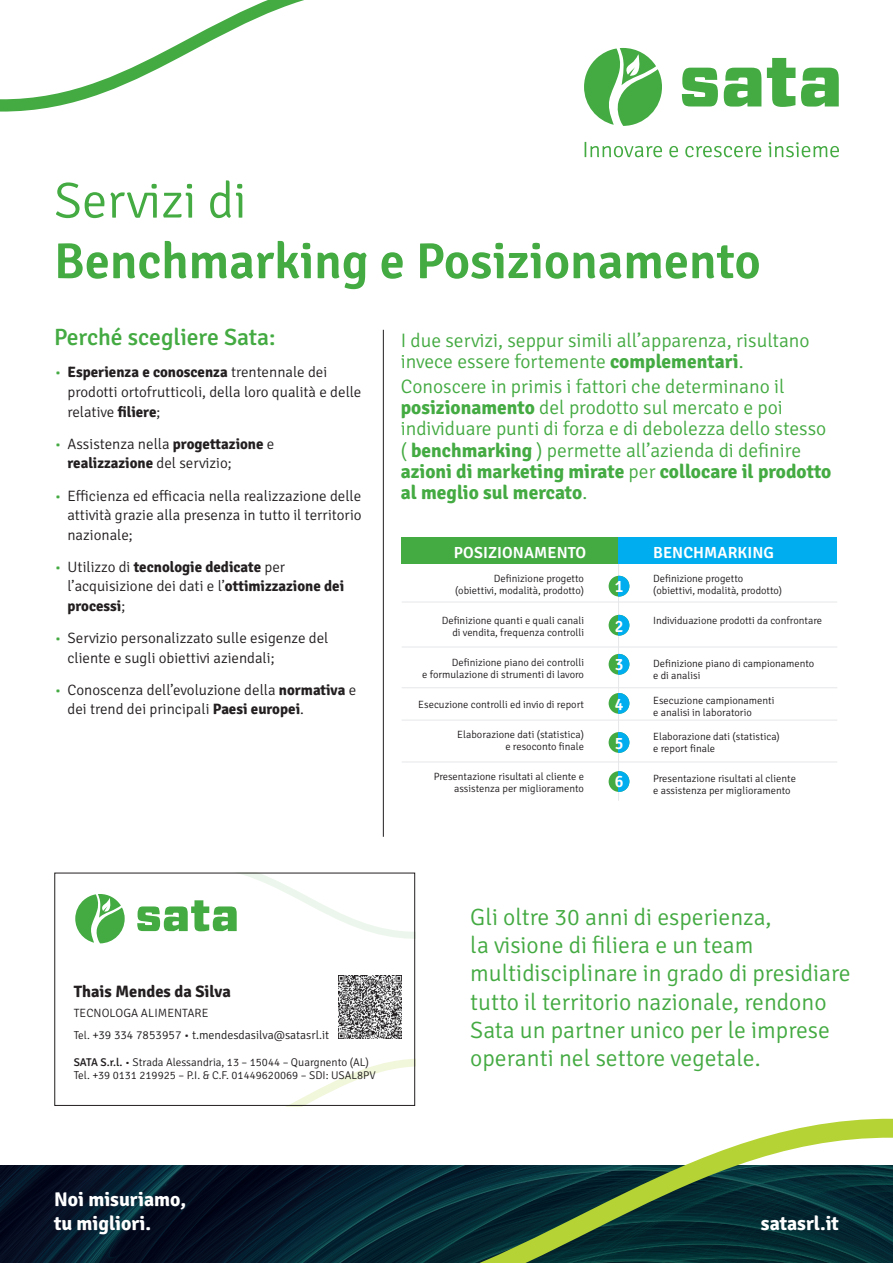
<style>
.page{position:relative;width:893px;height:1263px;background:#fff}
.page>*{position:absolute;margin:0;border:0;box-sizing:border-box;transform-origin:0 0}
.t1{font:600 50.4px "Signika";color:#44aa42}
.t2{font:300 50.4px "Signika";color:#44aa42}
.t3{font:300 23.55px/28.3px "Signika";color:#44aa42}
.t4{font:500 23.55px "Signika";color:#44aa42}
.t5{font:700 19.8px/23.7px "Signika";color:#fff}
.t6{font:300 19.5px/21px "Signika";color:#44aa42}
.t7{font:700 16.5px "Signika";color:#231f20}
.t8{font:600 16.05px "Signika";letter-spacing:.005em;color:#fff}
.t9{font:300 15px/19.5px "Signika";color:#231f20}
.t10{font:700 15px/19.5px "Signika";color:#231f20}
.t11{font:300 12px/22.4px "Signika";color:#231f20}
.t12{font:300 11.25px/13.5px "Signika";color:#231f20}
.t13{font:300 10.5px/12px "Signika";color:#231f20;text-align:right}
.s1{color:#44aa42}
.s2{font-weight:700}
.s3{font-weight:300;color:#44aa42}
.s4{font-weight:300}
.s5{font-size:11.25px}
.s6{font-weight:500}
</style>
<div class="page">
<hr style="left:618px;top:564px;width:1px;height:237px;background:#e6e7e9">
<hr style="left:402px;top:602px;width:435px;height:1px;background:#e6e7e9">
<hr style="left:402px;top:687px;width:435px;height:1px;background:#e6e7e9">
<hr style="left:402px;top:647px;width:435px;height:1px;background:#e6e7e9">
<hr style="left:402px;top:720px;width:435px;height:1px;background:#e6e7e9">
<hr style="left:402px;top:762px;width:435px;height:1px;background:#e6e7e9">
<div style="left:401px;top:537px;width:218px;height:27px;background:#44aa42"></div>
<div style="left:619px;top:537px;width:218px;height:27px;background:#00aeef"></div>
<img style="left:0;top:1165px;width:206px;height:98px">
<svg style="left:206px;top:1118px;width:687px;height:145px"></svg>
<svg style="left:0;top:0;width:304px;height:112px"></svg>
<svg style="left:682px;top:68px;width:36px;height:38px"></svg>
<svg style="left:724px;top:68px;width:37px;height:39px"></svg>
<svg style="left:767px;top:58px;width:28px;height:49px"></svg>
<svg style="left:801px;top:68px;width:38px;height:39px"></svg>
<svg style="left:584px;top:48px;width:78px;height:78px"></svg>
<svg style="left:585px;top:142px;width:254px;height:15px"></svg>
<svg style="left:291px;top:1059px;width:122px;height:45px"></svg>
<svg style="left:75px;top:894px;width:50px;height:49px"></svg>
<svg style="left:137px;top:872px;width:278px;height:67px"></svg>
<div style="left:55px;top:873px;width:360px;height:233px;border:1px solid #231f20"></div>
<hr style="left:383px;top:330px;width:1px;height:507px;background:#231f20">
<div style="left:609px;top:576px;width:20px;height:20px;background:#44aa42;border-radius:50%"></div>
<div style="left:619px;top:576px;width:10px;height:20px;background:#00aeef"></div>
<div style="left:609px;top:615px;width:20px;height:21px;background:#44aa42;border-radius:50%"></div>
<div style="left:619px;top:615px;width:10px;height:21px;background:#00aeef"></div>
<div style="left:609px;top:732px;width:20px;height:21px;background:#44aa42;border-radius:50%"></div>
<div style="left:619px;top:732px;width:10px;height:21px;background:#00aeef"></div>
<div style="left:609px;top:654px;width:20px;height:21px;background:#44aa42;border-radius:50%"></div>
<div style="left:619px;top:654px;width:10px;height:21px;background:#00aeef"></div>
<div style="left:609px;top:771px;width:20px;height:21px;background:#44aa42;border-radius:50%"></div>
<div style="left:619px;top:771px;width:10px;height:21px;background:#00aeef"></div>
<div style="left:609px;top:693px;width:20px;height:21px;background:#44aa42;border-radius:50%"></div>
<div style="left:619px;top:693px;width:10px;height:21px;background:#00aeef"></div>
<img style="left:338px;top:975px;width:64px;height:64px">
<h1 class="t2" style="left:54px;top:164px;width:194px">Servizi di</h1>
<h1 class="t1" style="left:54px;top:225px;width:708px">Benchmarking e Posizionamento</h1>
<h2 class="t4" style="left:54px;top:320px;width:223px">Perché scegliere Sata:</h2>
<h3 class="t9" style="left:67px;top:362px;width:295px;text-indent:-13px"><span class="s1">•</span> <span class="s2">Esperienza e conoscenza</span> trentennale dei prodotti ortofrutticoli, della loro qualità e delle relative <span class="s2">filiere</span>;</h3>
<h3 class="t9" style="left:67px;top:433px;width:208px;text-indent:-13px"><span class="s1">•</span> Assistenza nella <span class="s2">progettazione</span> e <span class="s2">realizzazione</span> del servizio;</h3>
<h3 class="t9" style="left:67px;top:485px;width:296px;text-align:justify;text-indent:-13px"><span class="s1">•</span> Efficienza ed efficacia nella realizzazione delle attività grazie alla presenza in tutto il territorio nazionale;</h3>
<h3 class="t10" style="left:67px;top:556px;width:278px;text-indent:-13px"><span class="s3">•</span> <span class="s4">Utilizzo di</span> tecnologie dedicate <span class="s4">per l’acquisizione dei dati e l’</span>ottimizzazione dei processi<span class="s4">;</span></h3>
<h3 class="t9" style="left:67px;top:627px;width:263px;text-indent:-13px"><span class="s1">•</span> Servizio personalizzato sulle esigenze del cliente e sugli obiettivi aziendali;</h3>
<h3 class="t9" style="left:67px;top:679px;width:290px;text-indent:-13px"><span class="s1">•</span> Conoscenza dell’evoluzione della <span class="s2">normativa</span> e dei trend dei principali <span class="s2">Paesi europei</span>.</h3>
<h3 class="t6" style="left:401px;top:329px;width:410px">I due servizi, seppur simili all’apparenza, risultano invece essere fortemente <span class="s2">complementari</span>.</h3>
<p class="t6" style="left:401px;top:375px;width:432px">Conoscere in primis i fattori che determinano il <span class="s2">posizionamento</span> del prodotto sul mercato e poi individuare punti di forza e di debolezza dello stesso ( <span class="s2">benchmarking</span> ) permette all’azienda di definire <span class="s2">azioni di marketing mirate</span> per <span class="s2">collocare il prodotto al meglio sul mercato</span>.</p>
<h3 class="t8" style="left:454px;top:541px;width:134px">POSIZIONAMENTO</h3>
<h3 class="t8" style="left:653px;top:541px;width:122px">BENCHMARKING</h3>
<p class="t13" style="left:455px;top:572px;width:131px">Definizione progetto (obiettivi, modalità, prodotto)</p>
<p class="t13" style="left:442px;top:614px;width:144px">Definizione quanti e quali canali di vendita, frequenza controlli</p>
<p class="t13" style="left:422px;top:656px;width:163px">Definizione piano dei controlli<br>e formulazione di strumenti di lavoro</p>
<p class="t13" style="left:418px;top:698px;width:167px">Esecuzione controlli ed invio di report</p>
<p class="t13" style="left:457px;top:727px;width:128px">Elaborazione dati (statistica) e resoconto finale</p>
<p class="t13" style="left:434px;top:769px;width:152px">Presentazione risultati al cliente e assistenza per miglioramento</p>
<p class="t13" style="left:653px;top:572px;width:131px;text-align:left">Definizione progetto (obiettivi, modalità, prodotto)</p>
<p class="t13" style="left:653px;top:614px;width:170px">Individuazione prodotti da confrontare</p>
<p class="t13" style="left:653px;top:656px;width:163px;text-align:left">Definizione piano di campionamento e di analisi</p>
<p class="t13" style="left:653px;top:693px;width:123px;text-align:left">Esecuzione campionamenti e analisi in laboratorio</p>
<p class="t13" style="left:653px;top:730px;width:128px;text-align:left">Elaborazione dati (statistica) e report finale</p>
<p class="t13" style="left:653px;top:772px;width:144px;text-align:left">Presentazione risultati al cliente e assistenza per miglioramento</p>
<h3 class="t8" style="left:615px;top:575px;width:10px">1</h3>
<h3 class="t8" style="left:615px;top:615px;width:10px">2</h3>
<h3 class="t8" style="left:615px;top:653px;width:10px">3</h3>
<h3 class="t8" style="left:615px;top:693px;width:10px">4</h3>
<h3 class="t8" style="left:615px;top:732px;width:10px">5</h3>
<h3 class="t8" style="left:615px;top:770px;width:10px">6</h3>
<h3 class="t7" style="left:74px;top:980px;width:159px">Thais Mendes da Silva</h3>
<p class="t11" style="left:74px;top:1000px;width:257px">TECNOLOGA ALIMENTARE<br><span class="s5">Tel.</span> +39 334 7853957 • t.mendesdasilva@satasrl.it</p>
<p class="t12" style="left:74px;top:1054px;width:304px"><span class="s6">SATA S.r.l.</span> • Strada Alessandria, 13 – 15044 – Quargnento (AL)<br>Tel. +39 0131 219925 – P.I. &amp; C.F. 01449620069 – SDI: USAL8PV</p>
<h2 class="t3" style="left:470px;top:901px;width:382px">Gli oltre 30 anni di esperienza,<br>la visione di filiera e un team multidisciplinare in grado di presidiare tutto il territorio nazionale, rendono Sata un partner unico per le imprese operanti nel settore vegetale.</h2>
<h3 class="t5" style="left:54px;top:1186px;width:134px">Noi misuriamo, tu migliori.</h3>
<h3 class="t5" style="left:761px;top:1210px;width:80px">satasrl.it</h3>
</div>
